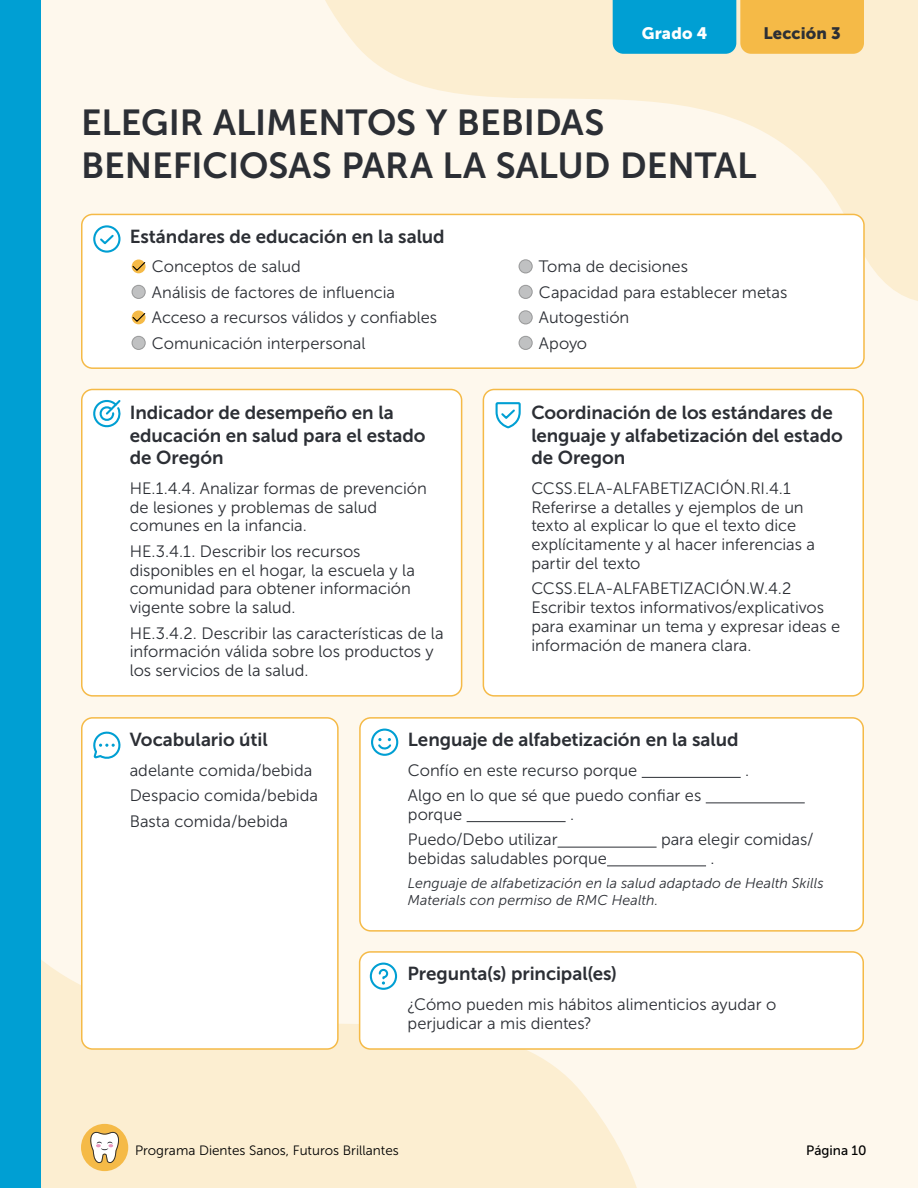
<style>
.page{position:relative;width:918px;height:1188px;background:#fef8ed}
.page>*{position:absolute;margin:0;border:0;box-sizing:border-box;transform-origin:0 0}
.t1{font:36px/43.2px "Museo Sans 700";color:#2c2f35}
.t2{font:18.75px/22.5px "Museo Sans 700";letter-spacing:-.005em;color:#2c2f35}
.t3{font:16.5px/18.8px "Museo Sans 300";color:#2c2f35}
.t4{font:16.5px "Museo Sans 900";letter-spacing:.01em;color:#2c2f35}
.t5{font:16.5px "Museo Sans 900";letter-spacing:.01em;color:#fff}
.t6{font:italic 14.25px/17.1px "Museo Sans 300";letter-spacing:.005em;color:#2c2f35}
.t7{font:13.5px "Museo Sans 300";color:#000}
.t8{font:13.5px "Museo Sans 500";color:#000}
</style>
<div class="page">
<svg style="left:40px;top:754px;width:597px;height:434px;fill:#fceed1"></svg>
<svg style="left:306px;top:0;width:612px;height:301px"></svg>
<div style="left:0;top:0;width:40px;height:1188px;background:#009fd3"></div>
<div style="left:81px;top:1124px;width:47px;height:47px;background:#f5ba47;border-radius:50%"></div>
<svg style="left:90px;top:1132px;width:29px;height:31px"></svg>
<div style="left:82px;top:718px;width:256px;height:331px;background:#fff;border-radius:11px"></div>
<div style="left:81px;top:717px;width:258px;height:333px;border:2px solid #f5ba47;border-radius:11px"></div>
<div style="left:360px;top:718px;width:503px;height:213px;background:#fff;border-radius:11px"></div>
<hr style="left:642px;top:777px;width:99px;height:1px;background:#2c2f35">
<hr style="left:706px;top:802px;width:99px;height:1px;background:#2c2f35">
<hr style="left:467px;top:821px;width:99px;height:1px;background:#2c2f35">
<hr style="left:558px;top:847px;width:99px;height:1px;background:#2c2f35">
<hr style="left:607px;top:865px;width:99px;height:1px;background:#2c2f35">
<div style="left:359px;top:717px;width:505px;height:215px;border:2px solid #f5ba47;border-radius:11px"></div>
<div style="left:82px;top:214px;width:782px;height:154px;background:#fff;border-radius:11px"></div>
<svg style="left:132px;top:260px;width:14px;height:13px"></svg>
<svg style="left:132px;top:261px;width:14px;height:11px"></svg>
<div style="left:132px;top:285px;width:14px;height:14px;background:#c0c1c2;border-radius:50%"></div>
<div style="left:131px;top:285px;width:15px;height:14px;border:1px solid #000;border-radius:50%"></div>
<svg style="left:132px;top:311px;width:14px;height:13px"></svg>
<svg style="left:132px;top:312px;width:14px;height:11px"></svg>
<div style="left:132px;top:336px;width:14px;height:14px;background:#c0c1c2;border-radius:50%"></div>
<div style="left:131px;top:336px;width:15px;height:14px;border:1px solid #000;border-radius:50%"></div>
<div style="left:519px;top:259px;width:14px;height:14px;background:#c0c1c2;border-radius:50%"></div>
<div style="left:518px;top:259px;width:15px;height:15px;border:1px solid #000;border-radius:50%"></div>
<div style="left:519px;top:285px;width:14px;height:14px;background:#c0c1c2;border-radius:50%"></div>
<div style="left:518px;top:285px;width:15px;height:14px;border:1px solid #000;border-radius:50%"></div>
<div style="left:519px;top:310px;width:14px;height:14px;background:#c0c1c2;border-radius:50%"></div>
<div style="left:518px;top:310px;width:15px;height:15px;border:1px solid #000;border-radius:50%"></div>
<div style="left:519px;top:336px;width:14px;height:14px;background:#c0c1c2;border-radius:50%"></div>
<div style="left:518px;top:336px;width:15px;height:14px;border:1px solid #000;border-radius:50%"></div>
<div style="left:81px;top:214px;width:784px;height:155px;border:2px solid #f5ba47;border-radius:11px"></div>
<div style="left:82px;top:389px;width:380px;height:307px;background:#fff;border-radius:11px"></div>
<div style="left:81px;top:389px;width:381px;height:308px;border:2px solid #f5ba47;border-radius:11px"></div>
<div style="left:483px;top:389px;width:380px;height:307px;background:#fff;border-radius:11px"></div>
<div style="left:483px;top:389px;width:381px;height:308px;border:2px solid #f5ba47;border-radius:11px"></div>
<svg style="left:100px;top:234px;width:14px;height:11px"></svg>
<div style="left:93px;top:225px;width:28px;height:28px;border:2px solid #009fd3;border-radius:50%"></div>
<svg style="left:93px;top:400px;width:28px;height:28px"></svg>
<svg style="left:495px;top:402px;width:26px;height:27px"></svg>
<svg style="left:93px;top:731px;width:28px;height:28px"></svg>
<div style="left:371px;top:729px;width:27px;height:27px;border:2px solid #009fd3;border-radius:50%"></div>
<svg style="left:378px;top:738px;width:14px;height:11px"></svg>
<div style="left:360px;top:952px;width:503px;height:97px;background:#fff;border-radius:11px"></div>
<div style="left:359px;top:951px;width:505px;height:99px;border:2px solid #f5ba47;border-radius:11px"></div>
<div style="left:370px;top:963px;width:27px;height:27px;border:2px solid #009fd3;border-radius:50%"></div>
<svg style="left:378px;top:968px;width:11px;height:17px"></svg>
<svg style="left:613px;top:0;width:251px;height:54px;background:#7eae8e"></svg>
<p class="t5" style="left:642px;top:24px;width:67px">Grado 4</p>
<p class="t4" style="left:763px;top:24px;width:79px">Lección 3</p>
<h1 class="t1" style="left:81px;top:101px;width:677px">ELEGIR ALIMENTOS Y BEBIDAS<br>BENEFICIOSAS PARA LA SALUD DENTAL</h1>
<p class="t2" style="left:130px;top:225px;width:316px">Estándares de educación en la salud</p>
<p class="t3" style="left:152px;top:254px;width:287px;line-height:25.5px">Conceptos de salud<br>Análisis de factores de influencia<br>Acceso a recursos válidos y confiables<br>Comunicación interpersonal</p>
<p class="t3" style="left:539px;top:254px;width:250px;line-height:25.5px">Toma de decisiones<br>Capacidad para establecer metas<br>Autogestión<br>Apoyo</p>
<p class="t2" style="left:130px;top:402px;width:297px">Indicador de desempeño en la educación en salud para el estado de Oregón</p>
<p class="t3" style="left:130px;top:479px;width:299px">HE.1.4.4. Analizar formas de prevención de lesiones y problemas de salud comunes en la infancia.</p>
<p class="t3" style="left:130px;top:542px;width:287px">HE.3.4.1. Describir los recursos disponibles en el hogar, la escuela y la comunidad para obtener información vigente sobre la salud.</p>
<p class="t3" style="left:130px;top:624px;width:315px">HE.3.4.2. Describir las características de la información válida sobre los productos y los servicios de la salud.</p>
<p class="t2" style="left:531px;top:402px;width:313px">Coordinación de los estándares de lenguaje y alfabetización del estado de Oregon</p>
<p class="t3" style="left:531px;top:479px;width:285px">CCSS.ELA-ALFABETIZACIÓN.RI.4.1<br>Referirse a detalles y ejemplos de un texto al explicar lo que el texto dice explícitamente y al hacer inferencias a partir del texto</p>
<p class="t3" style="left:531px;top:579px;width:310px">CCSS.ELA-ALFABETIZACIÓN.W.4.2<br>Escribir textos informativos/explicativos para examinar un tema y expresar ideas e información de manera clara.</p>
<p class="t2" style="left:130px;top:728px;width:139px">Vocabulario útil</p>
<p class="t3" style="left:130px;top:757px;width:190px;line-height:25.5px">adelante comida/bebida<br>Despacio comida/bebida<br>Basta comida/bebida</p>
<p class="t2" style="left:408px;top:728px;width:332px">Lenguaje de alfabetización en la salud</p>
<p class="t3" style="left:408px;top:761px;width:231px">Confío en este recurso porque</p>
<p class="t3" style="left:745px;top:761px;width:6px">.</p>
<p class="t3" style="left:408px;top:786px;width:295px">Algo en lo que sé que puedo confiar es porque</p>
<p class="t3" style="left:570px;top:805px;width:6px">.</p>
<p class="t3" style="left:408px;top:831px;width:151px">Puedo/Debo utilizar</p>
<p class="t3" style="left:661px;top:831px;width:154px">para elegir comidas/</p>
<p class="t3" style="left:408px;top:849px;width:201px">bebidas saludables porque</p>
<p class="t3" style="left:710px;top:849px;width:6px">.</p>
<p class="t6" style="left:408px;top:875px;width:417px">Lenguaje de alfabetización en la salud adaptado de Health Skills<br>Materials con permiso de RMC Health.</p>
<p class="t2" style="left:408px;top:963px;width:211px">Pregunta(s) principal(es)</p>
<p class="t3" style="left:408px;top:995px;width:370px">¿Cómo pueden mis hábitos alimenticios ayudar o perjudicar a mis dientes?</p>
<p class="t7" style="left:135px;top:1143px;width:265px">Programa Dientes Sanos, Futuros Brillantes</p>
<p class="t8" style="left:806px;top:1143px;width:62px">Página 10</p>
</div>
